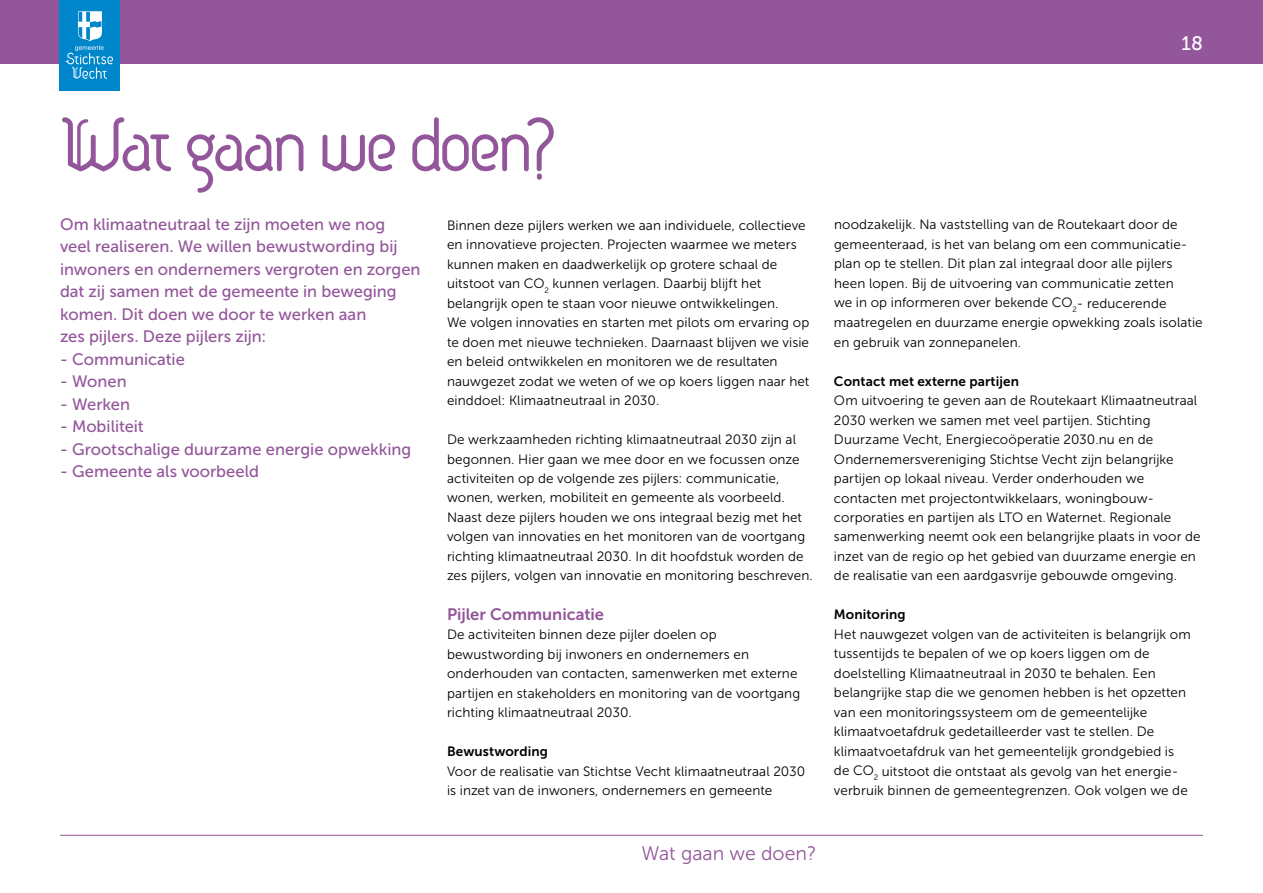
<style>
.page{position:relative;width:1263px;height:893px;background:#fff}
.page>*{position:absolute;margin:0;border:0;box-sizing:border-box;transform-origin:0 0}
.t1{font:75px "Stichtse Vecht";letter-spacing:-.02em;color:#93569a}
.t2{font:19.5px "Museo Sans 300";color:#93569a}
.t3{font:19.5px "Museo Sans 500";color:#fff}
.t4{font:16.5px/22.5px "Museo Sans 500";color:#93569a}
.t5{font:16.5px "Museo Sans 700";color:#93569a}
.t6{font:13.5px/19.5px "Museo Sans 300";letter-spacing:.01em;color:#000}
.t7{font:13.5px "Museo Sans 700";letter-spacing:.01em;color:#000}
</style>
<div class="page">
<div style="left:0;top:0;width:1263px;height:64px;background:#93569a"></div>
<hr style="left:60px;top:835px;width:1143px;height:1px;background:#93569a">
<div style="left:60px;top:0;width:60px;height:90px;background:#0086cb"></div>
<svg style="left:66px;top:11px;width:47px;height:68px"></svg>
<h2 class="t3" style="left:1181px;top:33px;width:23px">18</h2>
<h1 class="t1" style="left:60px;top:113px;width:496px">Wat gaan we doen?</h1>
<p class="t4" style="left:60px;top:213px;width:362px">Om klimaatneutraal te zijn moeten we nog<br>veel realiseren. We willen bewustwording bij inwoners en ondernemers vergroten en zorgen dat zij samen met de gemeente in beweging komen. Dit doen we door te werken aan<br>zes pijlers. Deze pijlers zijn:</p>
<p class="t4" style="left:60px;top:348px;width:126px">- Communicatie</p>
<p class="t4" style="left:60px;top:370px;width:68px">- Wonen</p>
<p class="t4" style="left:60px;top:393px;width:72px">- Werken</p>
<p class="t4" style="left:60px;top:415px;width:85px">- Mobiliteit</p>
<p class="t4" style="left:60px;top:438px;width:353px">- Grootschalige duurzame energie opwekking</p>
<p class="t4" style="left:60px;top:460px;width:200px">- Gemeente als voorbeeld</p>
<p class="t6" style="left:447px;top:215px;width:364px">Binnen deze pijlers werken we aan individuele, collectieve en innovatieve projecten. Projecten waarmee we meters kunnen maken en daadwerkelijk op grotere schaal de uitstoot van CO<sub>2</sub> kunnen verlagen. Daarbij blijft het belangrijk open te staan voor nieuwe ontwikkelingen.<br>We volgen innovaties en starten met pilots om ervaring op te doen met nieuwe technieken. Daarnaast blijven we visie en beleid ontwikkelen en monitoren we de resultaten nauwgezet zodat we weten of we op koers liggen naar het einddoel: Klimaatneutraal in 2030.</p>
<p class="t6" style="left:447px;top:430px;width:367px">De werkzaamheden richting klimaatneutraal 2030 zijn al begonnen. Hier gaan we mee door en we focussen onze activiteiten op de volgende zes pijlers: communicatie, wonen, werken, mobiliteit en gemeente als voorbeeld.<br>Naast deze pijlers houden we ons integraal bezig met het volgen van innovaties en het monitoren van de voortgang richting klimaatneutraal 2030. In dit hoofdstuk worden de zes pijlers, volgen van innovatie en monitoring beschreven.</p>
<p class="t5" style="left:447px;top:605px;width:159px">Pijler Communicatie</p>
<p class="t6" style="left:447px;top:625px;width:355px">De activiteiten binnen deze pijler doelen op bewustwording bij inwoners en ondernemers en onderhouden van contacten, samenwerken met externe partijen en stakeholders en monitoring van de voortgang richting klimaatneutraal 2030.</p>
<p class="t7" style="left:447px;top:744px;width:102px">Bewustwording</p>
<p class="t6" style="left:447px;top:761px;width:360px">Voor de realisatie van Stichtse Vecht klimaatneutraal 2030 is inzet van de inwoners, ondernemers en gemeente</p>
<p class="t6" style="left:834px;top:215px;width:370px">noodzakelijk. Na vaststelling van de Routekaart door de gemeenteraad, is het van belang om een communicatie&shy;plan op te stellen. Dit plan zal integraal door alle pijlers heen lopen. Bij de uitvoering van communicatie zetten<br>we in op informeren over bekende CO<sub>2</sub>- reducerende maatregelen en duurzame energie opwekking zoals isolatie en gebruik van zonnepanelen.</p>
<p class="t7" style="left:834px;top:373px;width:187px">Contact met externe partijen</p>
<p class="t6" style="left:834px;top:391px;width:368px">Om uitvoering te geven aan de Routekaart Klimaatneutraal 2030 werken we samen met veel partijen. Stichting Duurzame Vecht, Energiecoöperatie 2030.nu en de Ondernemersvereniging Stichtse Vecht zijn belangrijke partijen op lokaal niveau. Verder onderhouden we contacten met projectontwikkelaars, woningbouw&shy;corporaties en partijen als LTO en Waternet. Regionale samenwerking neemt ook een belangrijke plaats in voor de inzet van de regio op het gebied van duurzame energie en de realisatie van een aardgasvrije gebouwde omgeving.</p>
<p class="t7" style="left:834px;top:607px;width:73px">Monitoring</p>
<p class="t6" style="left:834px;top:625px;width:358px">Het nauwgezet volgen van de activiteiten is belangrijk om tussentijds te bepalen of we op koers liggen om de doelstelling Klimaatneutraal in 2030 te behalen. Een belangrijke stap die we genomen hebben is het opzetten van een monitoringssysteem om de gemeentelijke klimaatvoetafdruk gedetailleerder vast te stellen. De klimaatvoetafdruk van het gemeentelijk grondgebied is de CO<sub>2</sub> uitstoot die ontstaat als gevolg van het energie&shy;verbruik binnen de gemeentegrenzen. Ook volgen we de</p>
<h2 class="t2" style="left:641px;top:843px;width:177px">Wat gaan we doen?</h2>
</div>
